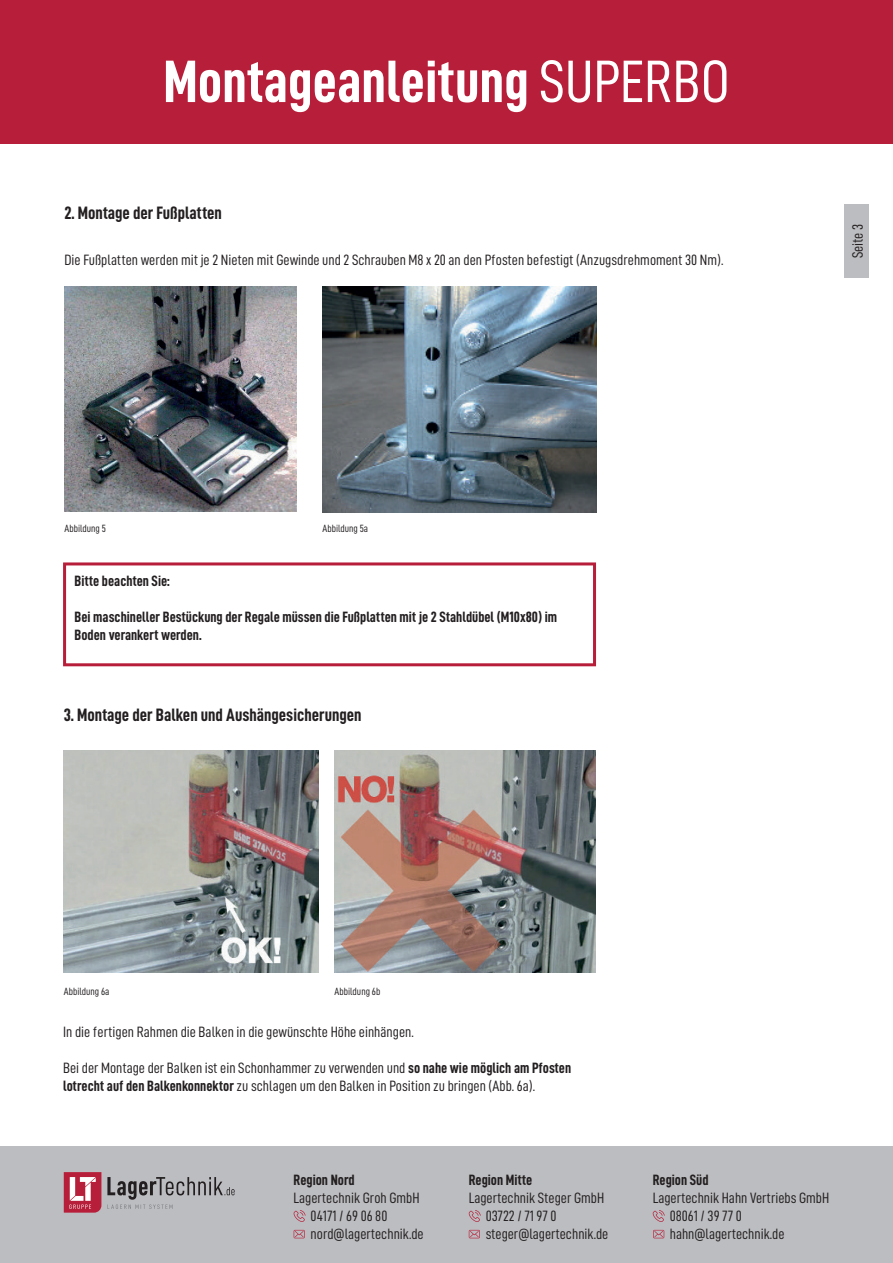
<style>
.page{position:relative;width:893px;height:1263px;background:#fff}
.page>*{position:absolute;margin:0;border:0;box-sizing:border-box;transform-origin:0 0}
.t1{font:60px "D DIN Condensed Bold";color:#fff}
.t2{font:18px "D DIN Condensed Bold";color:#231f20}
.t3{font:15px/18px "D DIN Condensed";color:#231f20}
.t4{font:15px/18px "D DIN Condensed Bold";color:#231f20}
.t5{font:10.5px "D DIN Condensed";color:#231f20}
.s1{font-family:"D DIN Condensed"}
.s2{font-family:"D DIN Condensed Bold"}
</style>
<div class="page">
<div style="left:844px;top:204px;width:25px;height:74px;background:#bcbdc0"></div>
<div style="left:0;top:0;width:893px;height:144px;background:#b71e39"></div>
<img style="left:64px;top:287px;width:233px;height:225px">
<img style="left:322px;top:287px;width:274px;height:225px">
<div style="left:63px;top:562px;width:533px;height:104px;border:3px solid #b71e39"></div>
<img style="left:64px;top:750px;width:255px;height:222px">
<img style="left:335px;top:750px;width:260px;height:223px">
<div style="left:0;top:1147px;width:893px;height:116px;background:#bcbdc0"></div>
<svg style="left:107px;top:1177px;width:128px;height:32px"></svg>
<svg style="left:64px;top:1172px;width:37px;height:40px"></svg>
<svg style="left:653px;top:1230px;width:11px;height:8px"></svg>
<svg style="left:653px;top:1210px;width:12px;height:12px"></svg>
<svg style="left:469px;top:1230px;width:11px;height:8px"></svg>
<svg style="left:469px;top:1210px;width:12px;height:12px"></svg>
<svg style="left:294px;top:1230px;width:11px;height:8px"></svg>
<svg style="left:294px;top:1210px;width:12px;height:12px"></svg>
<h1 class="t1" style="left:163px;top:48px;width:568px">Montageanleitung <span class="s1">SUPERBO</span></h1>
<p class="t2" style="left:64px;top:203px;width:159px">2. Montage der Fußplatten</p>
<p class="t3" style="left:64px;top:250px;width:660px">Die Fußplatten werden mit je 2 Nieten mit Gewinde und 2 Schrauben M8 x 20 an den Pfosten befestigt (Anzugsdrehmoment 30 Nm).</p>
<p class="t5" style="left:64px;top:522px;width:43px">Abbildung 5</p>
<p class="t5" style="left:322px;top:522px;width:47px">Abbildung 5a</p>
<p class="t4" style="left:75px;top:572px;width:97px">Bitte beachten Sie:</p>
<p class="t4" style="left:75px;top:608px;width:484px">Bei maschineller Bestückung der Regale müssen die Fußplatten mit je 2 Stahldübel (M10x80) im<br>Boden verankert werden.</p>
<p class="t2" style="left:64px;top:705px;width:299px">3. Montage der Balken und Aushängesicherungen</p>
<p class="t3" style="left:848px;top:258px;width:36px;rotate:-90deg">Seite 3</p>
<p class="t5" style="left:64px;top:986px;width:47px">Abbildung 6a</p>
<p class="t5" style="left:335px;top:986px;width:47px">Abbildung 6b</p>
<p class="t3" style="left:63px;top:1022px;width:352px">In die fertigen Rahmen die Balken in die gewünschte Höhe einhängen.</p>
<p class="t3" style="left:63px;top:1058px;width:510px">Bei der Montage der Balken ist ein Schonhammer zu verwenden und <span class="s2">so nahe wie möglich am Pfosten lotrecht auf den Balkenkonnektor</span> zu schlagen um den Balken in Position zu bringen (Abb. 6a).</p>
<p class="t4" style="left:294px;top:1170px;width:62px">Region Nord</p>
<p class="t3" style="left:311px;top:1188px;width:115px;text-indent:-17px">Lagertechnik Groh GmbH<br>04171 / 69 06 80 nord@lagertechnik.de</p>
<p class="t4" style="left:469px;top:1170px;width:65px">Region Mitte</p>
<p class="t3" style="left:486px;top:1188px;width:124px;text-indent:-17px">Lagertechnik Steger GmbH<br>03722 / 71 97 0 steger@lagertechnik.de</p>
<p class="t4" style="left:653px;top:1170px;width:57px">Region Süd</p>
<p class="t3" style="left:670px;top:1188px;width:161px;text-indent:-17px">Lagertechnik Hahn Vertriebs GmbH<br>08061 / 39 77 0 hahn@lagertechnik.de</p>
</div>
